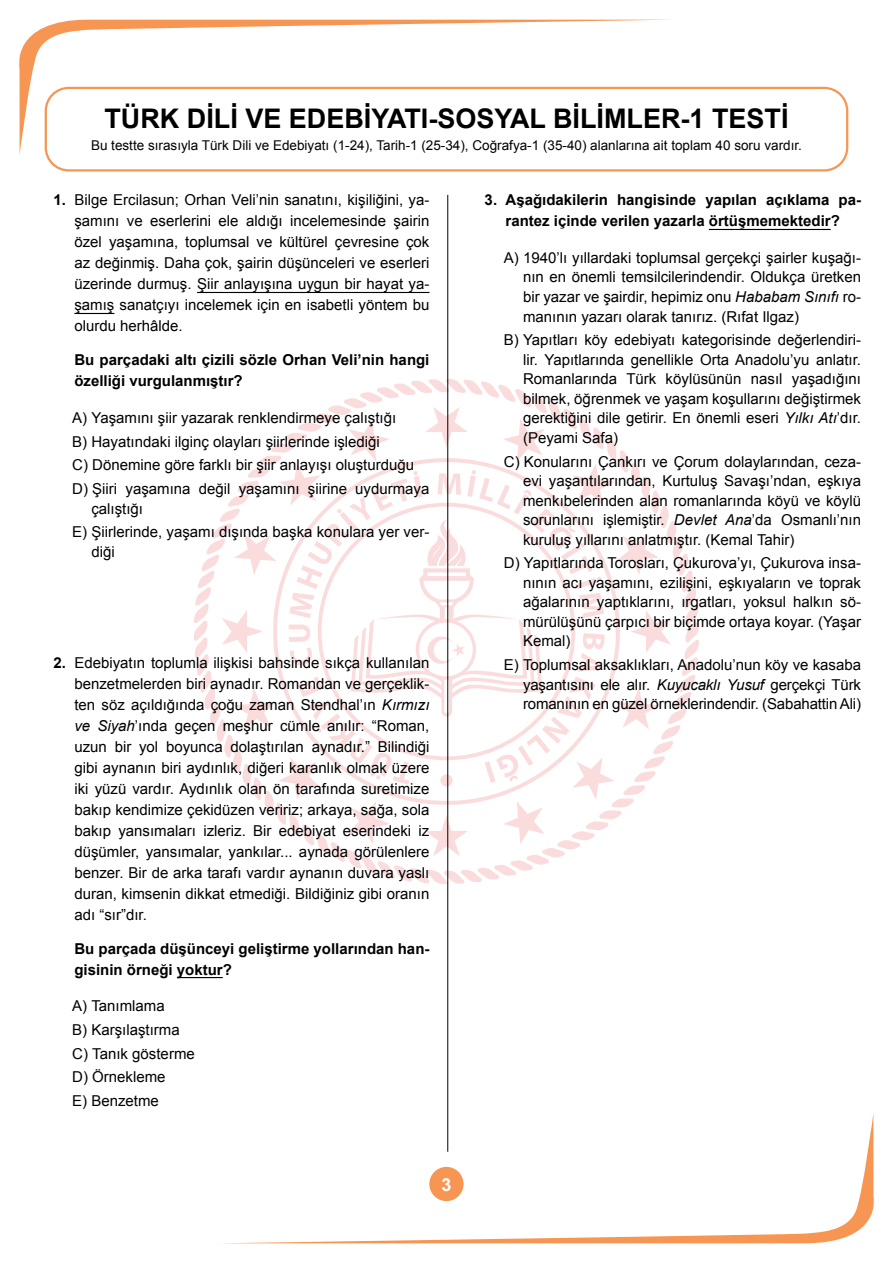
<style>
.page{position:relative;width:893px;height:1263px;background:#fff}
.page>*{position:absolute;margin:0;border:0;box-sizing:border-box;transform-origin:0 0}
.t1{font:700 27px "Arial";color:#000}
.t2{font:700 18px "Arial";color:#fff}
.t3{font:15px/21px "Arial";color:#000;text-align:justify}
.t4{font:700 15px/21px "Arial";color:#000}
.t5{font:13.5px "Arial";color:#000}
.s1{font-weight:700}
.s2{font-style:italic}
</style>
<div class="page">
<svg style="left:187px;top:372px;width:519px;height:519px"></svg>
<svg style="left:19px;top:20px;width:657px;height:135px"></svg>
<svg style="left:243px;top:1113px;width:631px;height:130px"></svg>
<div style="left:45px;top:87px;width:803px;height:85px;border:2px solid #f79552;border-radius:23px"></div>
<hr style="left:447px;top:195px;width:1px;height:957px;background:#000">
<hr style="left:197px;top:292px;width:232px;height:1px;background:#000">
<hr style="left:74px;top:313px;width:40px;height:1px;background:#000">
<hr style="left:177px;top:977px;width:46px;height:1px;background:#000">
<hr style="left:709px;top:229px;width:122px;height:1px;background:#000">
<h1 class="t1" style="left:104px;top:101px;width:686px">TÜRK DİLİ VE EDEBİYATI-SOSYAL BİLİMLER-1 TESTİ</h1>
<p class="t5" style="left:91px;top:137px;width:712px">Bu testte sırasıyla Türk Dili ve Edebiyatı (1-24), Tarih-1 (25-34), Coğrafya-1 (35-40) alanlarına ait toplam 40 soru vardır.</p>
<p class="t3" style="left:74px;top:190px;width:357px;text-indent:-21px"><span class="s1">1.</span> Bilge Ercilasun; Orhan Veli’nin sanatını, kişiliğini, ya&shy;şamını ve eserlerini ele aldığı incelemesinde şairin özel yaşamına, toplumsal ve kültürel çevresine çok az değinmiş. Daha çok, şairin düşünceleri ve eserleri üzerinde durmuş. Şiir anlayışına uygun bir hayat ya&shy;şamış sanatçıyı incelemek için en isabetli yöntem bu olurdu herhâlde.</p>
<p class="t4" style="left:74px;top:350px;width:357px">Bu parçadaki altı çizili sözle Orhan Veli’nin hangi özelliği vurgulanmıştır?</p>
<p class="t3" style="left:72px;top:406px;width:359px;line-height:23.7px;text-align:left">A) Yaşamını şiir yazarak renklendirmeye çalıştığı<br>B) Hayatındaki ilginç olayları şiirlerinde işlediği<br>C) Dönemine göre farklı bir şiir anlayışı oluşturduğu D) Şiiri yaşamına değil yaşamını şiirine uydurmaya</p>
<p class="t3" style="left:72px;top:496px;width:359px;line-height:23.7px;text-indent:19px">çalıştığı<br>E) Şiirlerinde, yaşamı dışında başka konulara yer ver-</p>
<p class="t3" style="left:91px;top:541px;width:25px">diği</p>
<p class="t3" style="left:74px;top:652px;width:357px;text-indent:-21px"><span class="s1">2.</span> Edebiyatın toplumla ilişkisi bahsinde sıkça kullanılan benzetmelerden biri aynadır. Romandan ve gerçeklik&shy;ten söz açıldığında çoğu zaman Stendhal’ın <span class="s2">Kırmızı ve Siyah</span>’ında geçen meşhur cümle anılır: “Roman, uzun bir yol boyunca dolaştırılan aynadır.” Bilindiği gibi aynanın biri aydınlık, diğeri karanlık olmak üzere iki yüzü vardır. Aydınlık olan ön tarafında suretimize bakıp kendimize çekidüzen veririz; arkaya, sağa, sola bakıp yansımaları izleriz. Bir edebiyat eserindeki iz düşümler, yansımalar, yankılar... aynada görülenlere benzer. Bir de arka tarafı vardır aynanın duvara yaslı duran, kimsenin dikkat etmediği. Bildiğiniz gibi oranın adı “sır”dır.</p>
<p class="t4" style="left:74px;top:938px;width:357px">Bu parçada düşünceyi geliştirme yollarından han&shy;gisinin örneği yoktur?</p>
<p class="t3" style="left:72px;top:994px;width:124px;line-height:23.7px;text-align:left">A) Tanımlama<br>B) Karşılaştırma<br>C) Tanık gösterme<br>D) Örnekleme<br>E) Benzetme</p>
<p class="t2" style="left:442px;top:1172px;width:12px">3</p>
<p class="t4" style="left:485px;top:190px;width:378px;text-align:center">3. Aşağıdakilerin hangisinde yapılan açıklama pa&shy;rantez içinde verilen yazarla örtüşmemektedir?</p>
<p class="t3" style="left:523px;top:248px;width:340px;line-height:19.5px;text-indent:-19px">A) 1940’lı yıllardaki toplumsal gerçekçi şairler kuşağı&shy;nın en önemli temsilcilerindendir. Oldukça üretken bir yazar ve şairdir, hepimiz onu <span class="s2">Hababam Sınıfı</span> ro&shy;manının yazarı olarak tanırız. (Rıfat Ilgaz)</p>
<p class="t3" style="left:523px;top:330px;width:340px;line-height:19.5px;text-indent:-19px">B) Yapıtları köy edebiyatı kategorisinde değerlendiri&shy;lir. Yapıtlarında genellikle Orta Anadolu’yu anlatır.<br>Romanlarında Türk köylüsünün nasıl yaşadığını bilmek, öğrenmek ve yaşam koşullarını değiştirmek gerektiğini dile getirir. En önemli eseri <span class="s2">Yılkı Atı</span>’dır. (Peyami Safa)</p>
<p class="t3" style="left:523px;top:452px;width:340px;line-height:19.5px;text-indent:-19px">C) Konularını Çankırı ve Çorum dolaylarından, ceza&shy;evi yaşantılarından, Kurtuluş Savaşı’ndan, eşkıya menkıbelerinden alan romanlarında köyü ve köylü sorunlarını işlemiştir. <span class="s2">Devlet Ana</span>’da Osmanlı’nın kuruluş yıllarını anlatmıştır. (Kemal Tahir)</p>
<p class="t3" style="left:523px;top:553px;width:340px;line-height:19.5px;text-indent:-19px">D) Yapıtlarında Torosları, Çukurova’yı, Çukurova insa&shy;nının acı yaşamını, ezilişini, eşkıyaların ve toprak ağalarının yaptıklarını, ırgatları, yoksul halkın sö&shy;mürülüşünü çarpıcı bir biçimde ortaya koyar. (Yaşar Kemal)</p>
<p class="t3" style="left:523px;top:655px;width:340px;line-height:19.5px;text-indent:-19px">E) Toplumsal aksaklıkları, Anadolu’nun köy ve kasaba yaşantısını ele alır. <span class="s2">Kuyucaklı Yusuf</span> gerçekçi Türk romanının en güzel örneklerindendir. (Sabahattin Ali)</p>
</div>
